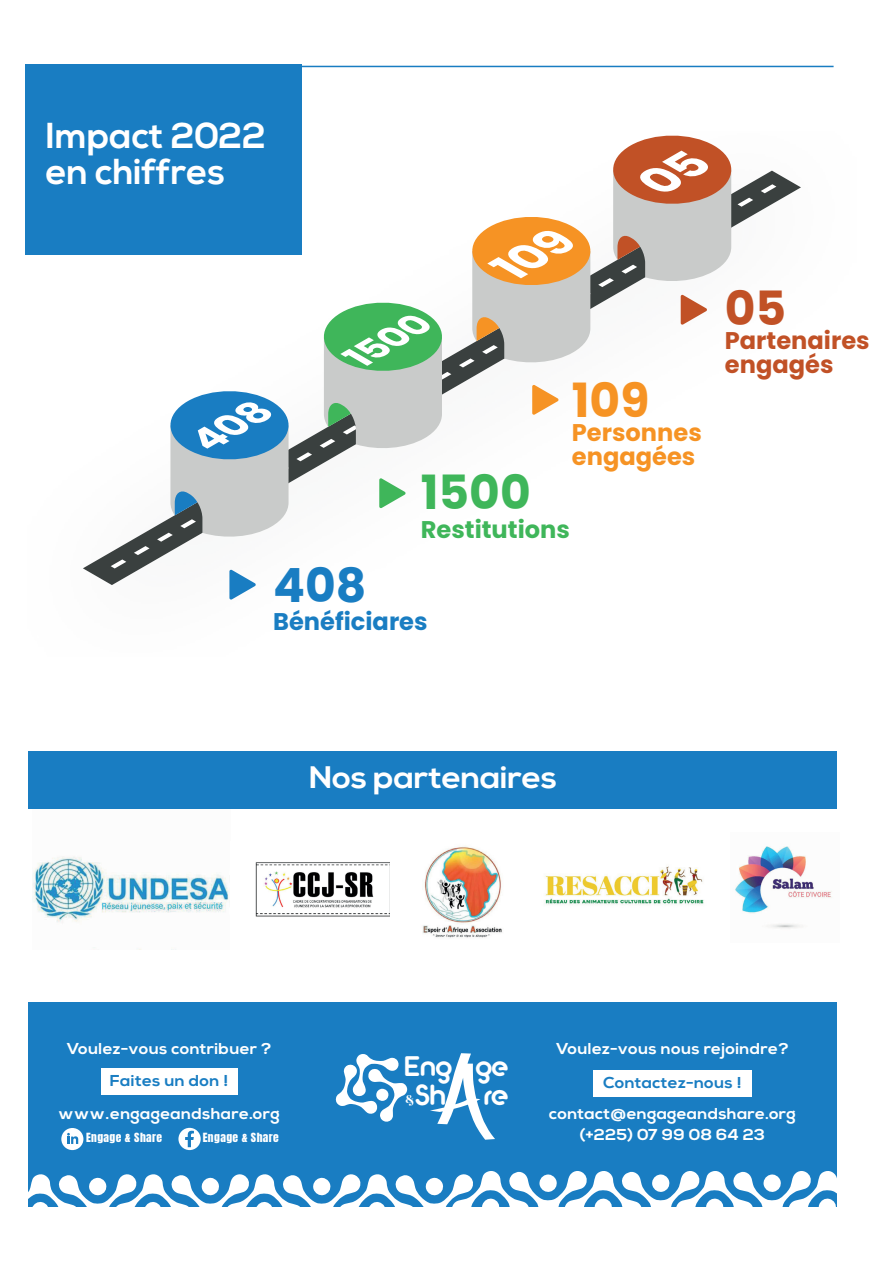
<style>
.page{position:relative;width:894px;height:1264px;background:#fff}
.page>*{position:absolute;margin:0;border:0;box-sizing:border-box;transform-origin:0 0}
.t1{font:67.35px "Amburegul";color:#fff}
.t2{font:700 47.1px "Poppins";color:#3fb65a}
.t3{font:700 47.1px "Poppins";color:#f69324}
.t4{font:700 47.1px "Poppins";color:#197dc2}
.t5{font:700 47.1px "Poppins";color:#c15126}
.t6{font:700 36px/36px "Nexa";color:#fff}
.t7{font:italic 700 32.4px "Poppins";color:#fff;scale:1.15 1}
.t8{font:700 31.05px "Nexa";letter-spacing:-.01em;color:#fff;scale:1.07 1}
.t9{font:28.95px "arematfont";color:#fff}
.t10{font:28.35px "arematfont";color:#fff}
.t11{font:700 24.15px/24.2px "Poppins";color:#c15126}
.t12{font:700 24.15px/24.2px "Poppins";color:#f69324}
.t13{font:700 24.15px "Poppins";color:#3fb65a}
.t14{font:700 24.15px "Poppins";color:#197dc2}
.t15{font:700 15.75px "Nexa";letter-spacing:.015em;color:#fff;scale:1.07 1}
.t16{font:700 15.75px "Nexa";letter-spacing:.015em;color:#197dc2;scale:1.07 1}
.t17{font:11.25px "Abril Fatface";color:#fff}
.t18{font:10.8px "Anton";letter-spacing:.035em;color:#fff;scale:1.07 1}
</style>
<div class="page">
<hr style="left:212px;top:66px;width:621px;height:1px;background:#197dc2">
<div style="left:25px;top:65px;width:276px;height:190px;background:#197dc2"></div>
<svg style="left:83px;top:171px;width:717px;height:414px"></svg>
<svg style="left:111px;top:184px;width:665px;height:384px"></svg>
<svg style="left:532px;top:384px;width:26px;height:31px"></svg>
<svg style="left:379px;top:478px;width:26px;height:30px"></svg>
<svg style="left:318px;top:299px;width:129px;height:152px"></svg>
<svg style="left:229px;top:569px;width:27px;height:31px"></svg>
<svg style="left:680px;top:294px;width:27px;height:31px"></svg>
<img style="left:33px;top:808px;width:197px;height:141px">
<img style="left:255px;top:862px;width:135px;height:55px">
<img style="left:422px;top:846px;width:80px;height:92px">
<img style="left:545px;top:866px;width:159px;height:39px">
<div style="left:29px;top:750px;width:807px;height:58px;background:#197dc2"></div>
<img style="left:735px;top:846px;width:97px;height:83px">
<div style="left:29px;top:1002px;width:807px;height:204px;background:#197dc2"></div>
<svg style="left:29px;top:1171px;width:807px;height:36px"></svg>
<svg style="left:335px;top:1054px;width:72px;height:68px"></svg>
<div style="left:376px;top:1088px;width:12px;height:13px;background:#fff;border-radius:6px"></div>
<div style="left:101px;top:1068px;width:136px;height:26px;background:#fff"></div>
<div style="left:592px;top:1069px;width:159px;height:27px;background:#fff"></div>
<svg style="left:178px;top:1127px;width:23px;height:22px"></svg>
<svg style="left:61px;top:1127px;width:22px;height:22px"></svg>
<svg style="left:67px;top:1132px;width:11px;height:11px"></svg>
<svg style="left:466px;top:213px;width:130px;height:152px"></svg>
<svg style="left:165px;top:388px;width:129px;height:151px"></svg>
<svg style="left:607px;top:135px;width:129px;height:149px"></svg>
<h3 class="t6" style="left:46px;top:119px;width:221px">Impact 2022 en chiffres</h3>
<h3 class="t7" style="left:348px;top:342px;width:75px;rotate:-30deg">1500</h3>
<h2 class="t3" style="left:571px;top:373px;width:79px">109</h2>
<h3 class="t12" style="left:571px;top:420px;width:131px">Personnes engagées</h3>
<h2 class="t2" style="left:421px;top:465px;width:111px">1500</h2>
<h3 class="t13" style="left:421px;top:515px;width:150px">Restitutions</h3>
<h2 class="t4" style="left:273px;top:557px;width:95px">408</h2>
<h3 class="t14" style="left:273px;top:608px;width:156px">Bénéficiares</h3>
<h2 class="t5" style="left:724px;top:281px;width:63px">05</h2>
<h3 class="t11" style="left:724px;top:328px;width:146px">Partenaires engagés</h3>
<h3 class="t8" style="left:308px;top:759px;width:233px">Nos partenaires</h3>
<p class="t15" style="left:556px;top:1039px;width:219px">Voulez-vous nous rejoindre?</p>
<p class="t16" style="left:603px;top:1072px;width:131px">Contactez-nous !</p>
<p class="t15" style="left:549px;top:1104px;width:232px">contact@engageandshare.org</p>
<p class="t15" style="left:67px;top:1039px;width:193px">Voulez-vous contribuer ?</p>
<p class="t16" style="left:110px;top:1071px;width:112px">Faites un don !</p>
<p class="t15" style="left:59px;top:1104px;width:208px">www.engageandshare.org</p>
<h1 class="t1" style="left:439px;top:1062px;width:50px">A</h1>
<h3 class="t10" style="left:404px;top:1049px;width:106px">Eng ge</h3>
<p class="t17" style="left:405px;top:1091px;width:11px">&amp;</p>
<h3 class="t9" style="left:415px;top:1077px;width:32px">Sh</h3>
<h3 class="t9" style="left:483px;top:1077px;width:26px">re</h3>
<p class="t18" style="left:86px;top:1131px;width:73px">Engage &amp; Share</p>
<p class="t18" style="left:203px;top:1131px;width:73px">Engage &amp; Share</p>
<p class="t15" style="left:579px;top:1125px;width:175px">(+225) 07 99 08 64 23</p>
</div>
